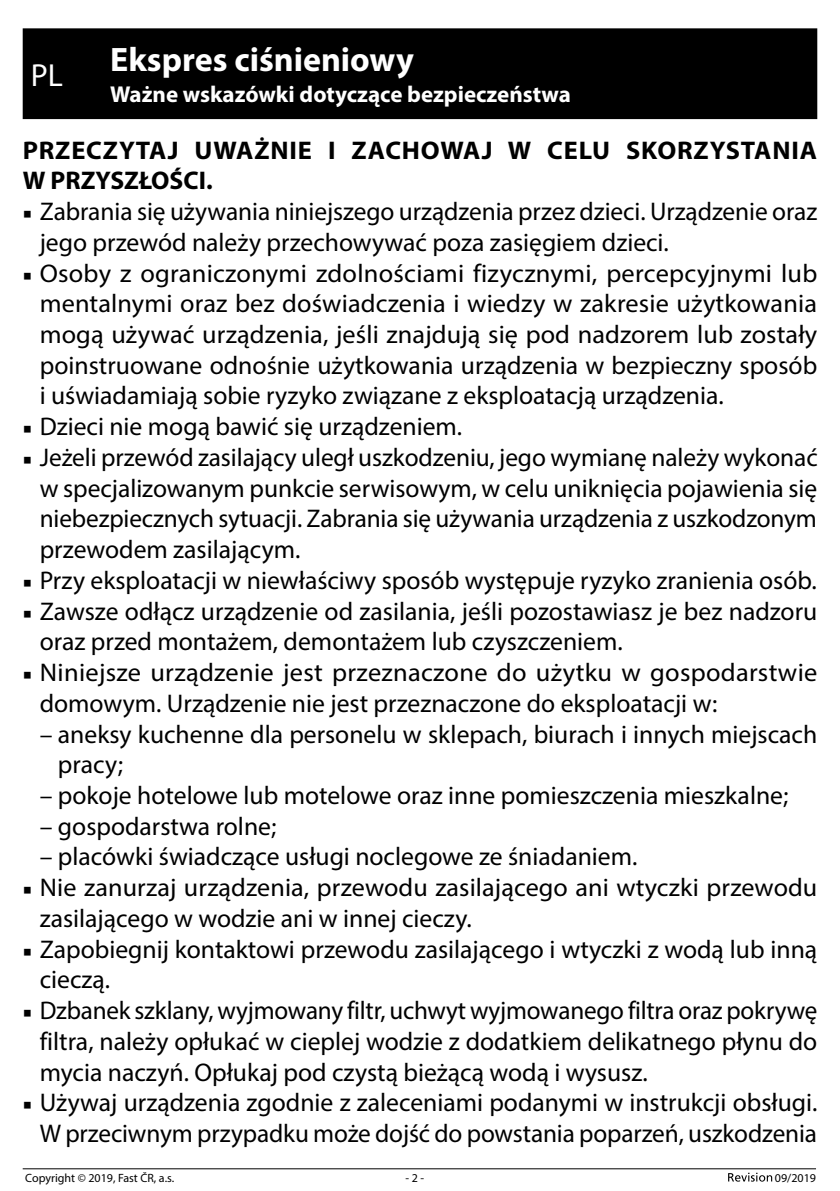
<style>
.page{position:relative;width:840px;height:1191px;background:#fff}
.page>*{position:absolute;margin:0;border:0;box-sizing:border-box;transform-origin:0 0}
.t1{font:700 34px "Myriad Pro";color:#fff}
.t2{font:32px "Myriad Pro";color:#fff}
.t3{font:25.6px/30.8px "Myriad Pro";color:#000}
.t4{font:700 25.6px/30.8px "Myriad Pro";letter-spacing:.03em;color:#000}
.t5{font:700 23px "Myriad Pro";color:#fff}
.t6{font:12px "Myriad Pro";color:#000}
.s1{font-family:"Minion Pro";font-size:23px}
</style>
<div class="page">
<hr style="left:23px;top:1168px;width:792px;height:1px;background:#000">
<svg style="left:728px;top:1172px;width:43px;height:9px"></svg>
<div style="left:23px;top:28px;width:793px;height:91px;background:#000"></div>
<h1 class="t1" style="left:110px;top:37px;width:305px">Ekspres ciśnieniowy</h1>
<p class="t5" style="left:110px;top:79px;width:462px">Ważne wskazówki dotyczące bezpieczeństwa</p>
<p class="t4" style="left:23px;top:134px;width:795px">PRZECZYTAJ UWAŻNIE I ZACHOWAJ W CELU SKORZYSTANIA<br>W PRZYSZŁOŚCI.</p>
<p class="t3" style="left:40px;top:196px;width:778px;text-indent:-17px"><span class="s1">■</span> Zabrania się używania niniejszego urządzenia przez dzieci. Urządzenie oraz jego przewód należy przechowywać poza zasięgiem dzieci.</p>
<p class="t3" style="left:40px;top:257px;width:778px;text-align:justify;text-indent:-17px"><span class="s1">■</span> Osoby z ograniczonymi zdolnościami fizycznymi, percepcyjnymi lub mentalnymi oraz bez doświadczenia i wiedzy w zakresie użytkowania mogą używać urządzenia, jeśli znajdują się pod nadzorem lub zostały poinstruowane odnośnie użytkowania urządzenia w bezpieczny sposób i uświadamiają sobie ryzyko związane z eksploatacją urządzenia.</p>
<p class="t3" style="left:23px;top:411px;width:441px"><span class="s1">■</span> Dzieci nie mogą bawić się urządzeniem.</p>
<p class="t3" style="left:40px;top:441px;width:779px;text-align:justify;text-indent:-17px"><span class="s1">■</span> Jeżeli przewód zasilający uległ uszkodzeniu, jego wymianę należy wykonać w specjalizowanym punkcie serwisowym, w celu uniknięcia pojawienia się niebezpiecznych sytuacji. Zabrania się używania urządzenia z uszkodzonym przewodem zasilającym.</p>
<p class="t3" style="left:23px;top:564px;width:795px"><span class="s1">■</span> Przy eksploatacji w niewłaściwy sposób występuje ryzyko zranienia osób.</p>
<p class="t3" style="left:40px;top:595px;width:778px;text-indent:-17px"><span class="s1">■</span> Zawsze odłącz urządzenie od zasilania, jeśli pozostawiasz je bez nadzoru oraz przed montażem, demontażem lub czyszczeniem.</p>
<p class="t3" style="left:40px;top:656px;width:778px;text-indent:-17px"><span class="s1">■</span> Niniejsze urządzenie jest przeznaczone do użytku w gospodarstwie domowym. Urządzenie nie jest przeznaczone do eksploatacji w:</p>
<p class="t3" style="left:58px;top:718px;width:760px;text-indent:-18px">– aneksy kuchenne dla personelu w sklepach, biurach i innych miejscach pracy;</p>
<p class="t3" style="left:40px;top:779px;width:749px">– pokoje hotelowe lub motelowe oraz inne pomieszczenia mieszkalne;</p>
<p class="t3" style="left:40px;top:810px;width:238px">– gospodarstwa rolne;</p>
<p class="t3" style="left:40px;top:841px;width:599px">– placówki świadczące usługi noclegowe ze śniadaniem.</p>
<p class="t3" style="left:40px;top:871px;width:778px;text-indent:-17px"><span class="s1">■</span> Nie zanurzaj urządzenia, przewodu zasilającego ani wtyczki przewodu zasilającego w wodzie ani w innej cieczy.</p>
<p class="t3" style="left:40px;top:933px;width:778px;text-indent:-17px"><span class="s1">■</span> Zapobiegnij kontaktowi przewodu zasilającego i wtyczki z wodą lub inną cieczą.</p>
<p class="t3" style="left:40px;top:994px;width:778px;text-align:justify;text-indent:-17px"><span class="s1">■</span> Dzbanek szklany, wyjmowany filtr, uchwyt wyjmowanego filtra oraz pokrywę filtra, należy opłukać w cieplej wodzie z dodatkiem delikatnego płynu do mycia naczyń. Opłukaj pod czystą bieżącą wodą i wysusz.</p>
<p class="t3" style="left:23px;top:1087px;width:795px;text-align:right"><span class="s1">■</span> Używaj urządzenia zgodnie z zaleceniami podanymi w instrukcji obsługi.<br>W przeciwnym przypadku może dojść do powstania poparzeń, uszkodzenia</p>
<p class="t2" style="left:31px;top:55px;width:34px">PL</p>
<p class="t6" style="left:25px;top:1170px;width:150px">Copyright © 2019, Fast ČR, a.s.</p>
<p class="t6" style="left:405px;top:1170px;width:20px">- 2 -</p>
<p class="t6" style="left:774px;top:1170px;width:43px">09/2019</p>
</div>
